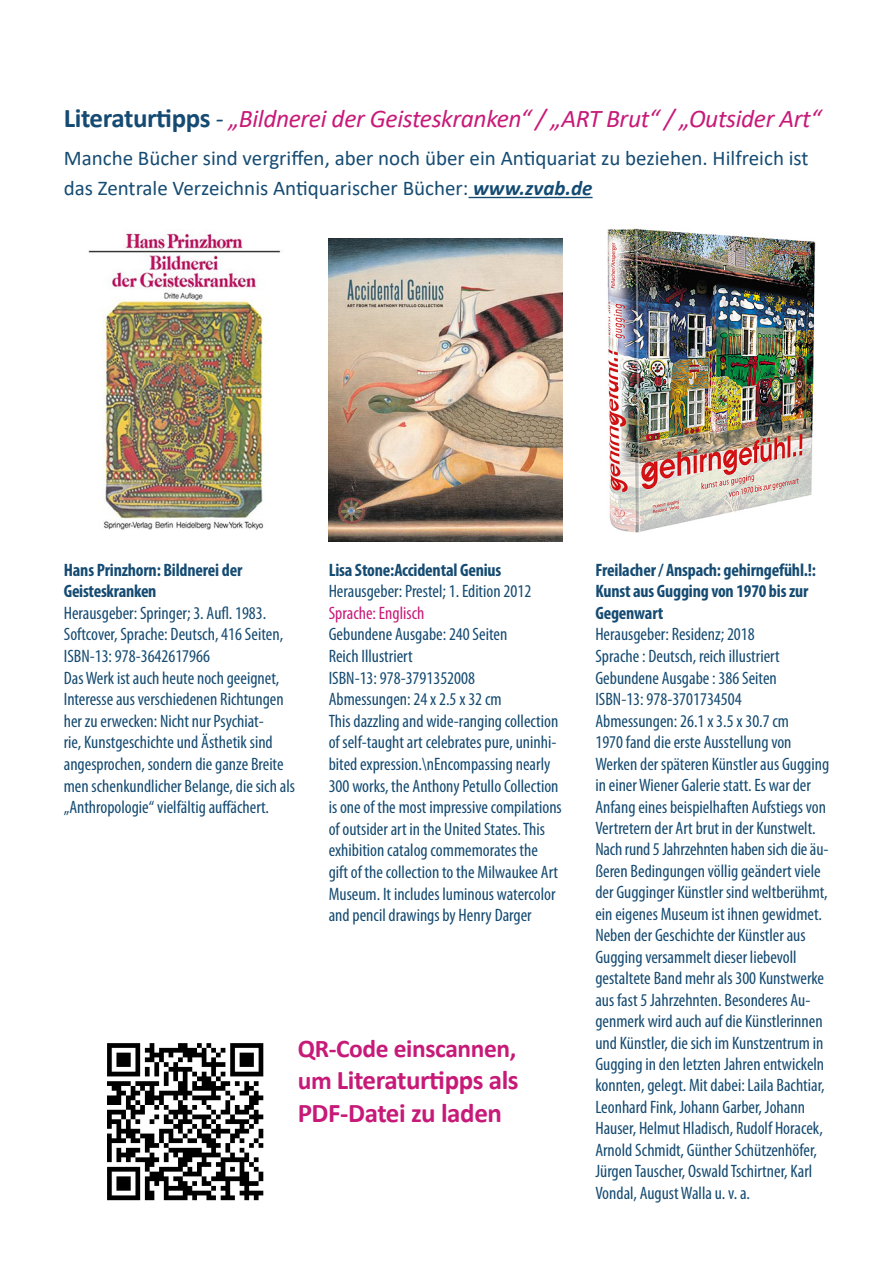
<style>
.page{position:relative;width:893px;height:1263px;background:#fff}
.page>*{position:absolute;margin:0;border:0;box-sizing:border-box;transform-origin:0 0}
.t1{font:700 27px/32.4px "Calibri";letter-spacing:-.015em;color:#c71a78}
.t2{font:italic 25.5px "Calibri";letter-spacing:-.015em;color:#c71a78}
.t3{font:700 25.5px "Calibri";letter-spacing:-.015em;color:#c71a78}
.t4{font:21px/30.6px "Calibri";color:#154b72}
.t5{font:condensed 18px/21.6px "Myriad Pro";color:#154b72}
.t6{font:700 condensed 18px/21.6px "Myriad Pro";letter-spacing:-.01em;color:#154b72}
.s1{font-weight:700;font-style:normal;font-size:27px;color:#154b72}
.s2{color:#154b72}
.s3{font-weight:700;font-style:italic}
.s4{color:#c71a78}
.s5{font-size:25.5px}
</style>
<div class="page">
<hr style="left:468px;top:197px;width:125px;height:1px;background:#154b72">
<img style="left:329px;top:238px;width:233px;height:304px">
<img style="left:607px;top:228px;width:209px;height:305px">
<img style="left:88px;top:233px;width:193px;height:297px">
<img style="left:107px;top:1043px;width:157px;height:158px">
<p class="t2" style="left:64px;top:100px;width:759px"><span class="s1">Literaturtipps</span> <span class="s2">-</span> „Bildnerei der Geisteskranken“ / „ART Brut“ / „Outsider Art“</p>
<p class="t4" style="left:64px;top:142px;width:746px">Manche Bücher sind vergriffen, aber noch über ein Antiquariat zu beziehen. Hilfreich ist das Zentrale Verzeichnis Antiquarischer Bücher: <span class="s3">www.zvab.de</span></p>
<p class="t6" style="left:64px;top:558px;width:180px">Hans Prinzhorn: Bildnerei der<br>Geisteskranken</p>
<p class="t5" style="left:64px;top:602px;width:233px">Herausgeber: Springer; 3. Aufl. 1983.<br>Softcover, Sprache: Deutsch, 416 Seiten, ISBN-13: 978-3642617966<br>Das Werk ist auch heute noch geeignet, Interesse aus verschiedenen Richtungen her zu erwecken: Nicht nur Psychiat-<br>rie, Kunstgeschichte und Ästhetik sind angesprochen, sondern die ganze Breite men schenkundlicher Belange, die sich als „Anthropologie“ vielfältig auffächert.</p>
<p class="t6" style="left:329px;top:558px;width:174px">Lisa Stone:Accidental Genius</p>
<p class="t5" style="left:329px;top:580px;width:204px">Herausgeber: Prestel; 1. Edition 2012<br><span class="s4">Sprache: Englisch</span></p>
<p class="t5" style="left:329px;top:623px;width:180px">Gebundene Ausgabe: 240 Seiten<br>Reich Illustriert</p>
<p class="t5" style="left:329px;top:667px;width:148px">ISBN-13: 978-3791352008</p>
<p class="t5" style="left:329px;top:688px;width:235px">Abmessungen: 24 x 2.5 x 32 cm<br>This dazzling and wide-ranging collection of self-taught art celebrates pure, uninhi&shy;bited expression.\nEncompassing nearly 300 works, the Anthony Petullo Collection is one of the most impressive compilations of outsider art in the United States. This exhibition catalog commemorates the<br>gift of the collection to the Milwaukee Art Museum. It includes luminous watercolor and pencil drawings by Henry Darger</p>
<p class="t3" style="left:298px;top:1030px;width:220px">QR-Code einscannen,</p>
<p class="t1" style="left:298px;top:1064px;width:223px"><span class="s5">um</span> Literaturtipps als<br>PDF-Datei zu laden</p>
<p class="t6" style="left:595px;top:558px;width:222px">Freilacher / Anspach: gehirngefühl.!:<br>Kunst aus Gugging von 1970 bis zur<br>Gegenwart</p>
<p class="t5" style="left:595px;top:623px;width:161px">Herausgeber: Residenz; 2018</p>
<p class="t5" style="left:595px;top:645px;width:186px">Sprache : Deutsch, reich illustriert</p>
<p class="t5" style="left:595px;top:667px;width:183px">Gebundene Ausgabe : 386 Seiten</p>
<p class="t5" style="left:595px;top:688px;width:148px">ISBN-13: 978-3701734504</p>
<p class="t5" style="left:595px;top:710px;width:195px">Abmessungen: 26.1 x 3.5 x 30.7 cm</p>
<p class="t5" style="left:595px;top:731px;width:235px">1970 fand die erste Ausstellung von Werken der späteren Künstler aus Gugging in einer Wiener Galerie statt. Es war der Anfang eines beispielhaften Aufstiegs von Vertretern der Art brut in der Kunstwelt.<br>Nach rund 5 Jahrzehnten haben sich die äu&shy;ßeren Bedingungen völlig geändert viele der Gugginger Künstler sind weltberühmt, ein eigenes Museum ist ihnen gewidmet.<br>Neben der Geschichte der Künstler aus Gugging versammelt dieser liebevoll gestaltete Band mehr als 300 Kunstwerke aus fast 5 Jahrzehnten. Besonderes Au&shy;genmerk wird auch auf die Künstlerinnen und Künstler, die sich im Kunstzentrum in Gugging in den letzten Jahren entwickeln konnten, gelegt. Mit dabei: Laila Bachtiar, Leonhard Fink, Johann Garber, Johann Hauser, Helmut Hladisch, Rudolf Horacek, Arnold Schmidt, Günther Schützenhöfer, Jürgen Tauscher, Oswald Tschirtner, Karl Vondal, August Walla u. v. a.</p>
</div>
